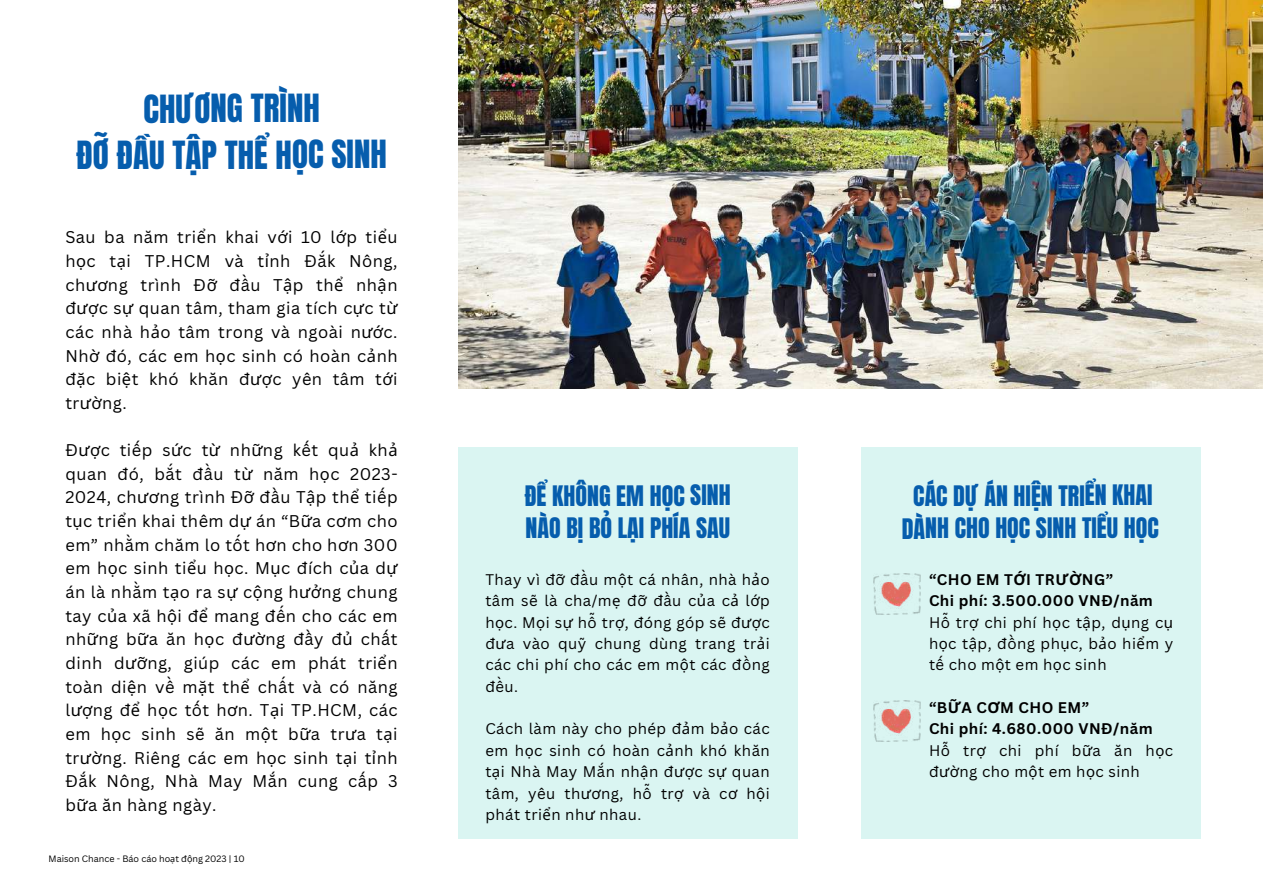
<style>
.page{position:relative;width:1263px;height:894px;background:#fff}
.page>*{position:absolute;margin:0;border:0;box-sizing:border-box;transform-origin:0 0}
.t1{font:33px/46px "Anton";letter-spacing:-.005em;color:#065dad;text-align:center}
.t2{font:24px/32.5px "Anton";letter-spacing:-.005em;color:#065dad}
.t3{font:16.5px/23.7px "Canva Sans";letter-spacing:.03em;color:#000;text-align:justify}
.t4{font:15px/21.3px "Canva Sans";letter-spacing:.03em;color:#000;text-align:justify}
.t5{font:700 15px/21.3px "Canva Sans";letter-spacing:.03em;color:#000}
.t6{font:9px "Canva Sans";color:#000}
.s1{font-family:"Noto Sans"}
.s2{font-weight:700}
.s3{font-family:"Noto Sans";font-weight:700}
.s4{font-weight:400}
.s5{font-family:"Noto Sans";font-weight:400}
</style>
<div class="page">
<div style="left:861px;top:446px;width:340px;height:392px;background:#daf5f2"></div>
<img style="left:458px;top:0;width:805px;height:388px">
<div style="left:458px;top:446px;width:340px;height:392px;background:#daf5f2"></div>
<img style="left:873px;top:573px;width:47px;height:41px">
<img style="left:873px;top:700px;width:47px;height:40px">
<h1 class="t1" style="left:77px;top:86px;width:312px">CHƯƠNG TRÌNH<br>ĐỠ ĐẦU TẬP THỂ HỌC SINH</h1>
<p class="t3" style="left:65px;top:225px;width:334px">Sau ba năm tri<span class="s1">ể</span>n khai v<span class="s1">ớ</span>i 10 l<span class="s1">ớ</span>p ti<span class="s1">ể</span>u h<span class="s1">ọ</span>c t<span class="s1">ạ</span>i TP.HCM và t<span class="s1">ỉ</span>nh Đắk Nông, ch<span class="s1">ươ</span>ng trình Đ<span class="s1">ỡ</span> đầu T<span class="s1">ậ</span>p th<span class="s1">ể</span> nh<span class="s1">ậ</span>n đ<span class="s1">ượ</span>c s<span class="s1">ự</span> quan tâm, tham gia tích c<span class="s1">ự</span>c t<span class="s1">ừ </span>các nhà h<span class="s1">ả</span>o tâm trong và ngoài n<span class="s1">ướ</span>c.<br>Nh<span class="s1">ờ</span> đó, các em h<span class="s1">ọ</span>c sinh có hoàn c<span class="s1">ả</span>nh đ<span class="s1">ặ</span>c bi<span class="s1">ệ</span>t khó khăn đ<span class="s1">ượ</span>c yên tâm t<span class="s1">ớ</span>i tr<span class="s1">ườ</span>ng.</p>
<p class="t3" style="left:65px;top:438px;width:334px">Đ<span class="s1">ượ</span>c tiếp s<span class="s1">ứ</span>c t<span class="s1">ừ</span> nh<span class="s1">ữ</span>ng kết qu<span class="s1">ả</span> kh<span class="s1">ả </span>quan đó, bắt đầu t<span class="s1">ừ</span> năm h<span class="s1">ọ</span>c 2023- 2024, ch<span class="s1">ươ</span>ng trình Đ<span class="s1">ỡ</span> đầu T<span class="s1">ậ</span>p th<span class="s1">ể</span> tiếp t<span class="s1">ụ</span>c tri<span class="s1">ể</span>n khai thêm d<span class="s1">ự</span> án “B<span class="s1">ữ</span>a c<span class="s1">ơ</span>m cho em” nhằm chăm lo tốt h<span class="s1">ơ</span>n cho h<span class="s1">ơ</span>n 300 em h<span class="s1">ọ</span>c sinh ti<span class="s1">ể</span>u h<span class="s1">ọ</span>c. M<span class="s1">ụ</span>c đích c<span class="s1">ủ</span>a d<span class="s1">ự </span>án là nhằm t<span class="s1">ạ</span>o ra s<span class="s1">ự</span> c<span class="s1">ộ</span>ng h<span class="s1">ưở</span>ng chung tay c<span class="s1">ủ</span>a xã h<span class="s1">ộ</span>i đ<span class="s1">ể</span> mang đến cho các em nh<span class="s1">ữ</span>ng b<span class="s1">ữ</span>a ăn h<span class="s1">ọ</span>c đ<span class="s1">ườ</span>ng đầy đ<span class="s1">ủ</span> chất dinh d<span class="s1">ưỡ</span>ng, giúp các em phát tri<span class="s1">ể</span>n toàn di<span class="s1">ệ</span>n về m<span class="s1">ặ</span>t th<span class="s1">ể</span> chất và có năng l<span class="s1">ượ</span>ng đ<span class="s1">ể</span> h<span class="s1">ọ</span>c tốt h<span class="s1">ơ</span>n. T<span class="s1">ạ</span>i TP.HCM, các em h<span class="s1">ọ</span>c sinh sẽ ăn m<span class="s1">ộ</span>t b<span class="s1">ữ</span>a tr<span class="s1">ư</span>a t<span class="s1">ạ</span>i tr<span class="s1">ườ</span>ng. Riêng các em h<span class="s1">ọ</span>c sinh t<span class="s1">ạ</span>i t<span class="s1">ỉ</span>nh Đắk Nông, Nhà May Mắn cung cấp 3 b<span class="s1">ữ</span>a ăn hàng ngày.</p>
<p class="t6" style="left:49px;top:852px;width:198px">Maison Chance - Báo cáo ho<span class="s1">ạ</span>t đ<span class="s1">ộ</span>ng 2023 | 10</p>
<h2 class="t2" style="left:525px;top:479px;width:208px">ĐỂ KHÔNG EM HỌC SINH<br>NÀO BỊ BỎ LẠI PHÍA SAU</h2>
<p class="t4" style="left:485px;top:568px;width:286px">Thay vì đ<span class="s1">ỡ</span> đầu m<span class="s1">ộ</span>t cá nhân, nhà h<span class="s1">ả</span>o tâm sẽ là cha/m<span class="s1">ẹ</span> đ<span class="s1">ỡ</span> đầu c<span class="s1">ủ</span>a c<span class="s1">ả</span> l<span class="s1">ớ</span>p h<span class="s1">ọ</span>c. M<span class="s1">ọ</span>i s<span class="s1">ự</span> hỗ tr<span class="s1">ợ</span>, đóng góp sẽ đ<span class="s1">ượ</span>c đ<span class="s1">ư</span>a vào quỹ chung dùng trang tr<span class="s1">ả</span>i các chi phí cho các em m<span class="s1">ộ</span>t các đồng đều.</p>
<p class="t4" style="left:485px;top:717px;width:286px">Cách làm này cho phép đ<span class="s1">ả</span>m b<span class="s1">ả</span>o các em h<span class="s1">ọ</span>c sinh có hoàn c<span class="s1">ả</span>nh khó khăn t<span class="s1">ạ</span>i Nhà May Mắn nh<span class="s1">ậ</span>n đ<span class="s1">ượ</span>c s<span class="s1">ự</span> quan tâm, yêu th<span class="s1">ươ</span>ng, hỗ tr<span class="s1">ợ</span> và c<span class="s1">ơ</span> h<span class="s1">ộ</span>i phát tri<span class="s1">ể</span>n nh<span class="s1">ư</span> nhau.</p>
<h2 class="t2" style="left:902px;top:479px;width:259px;text-align:center">CÁC DỰ ÁN HIỆN TRIỂN KHAI<br>DÀNH CHO HỌC SINH TIỂU HỌC</h2>
<p class="t4" style="left:929px;top:568px;width:246px;text-align:left"><span class="s2">“CHO EM T</span><span class="s3">Ớ</span><span class="s2">I TR</span><span class="s3">ƯỜ</span><span class="s2">NG”<br>Chi phí: 3.500.000 VNĐ/năm<br></span>Hỗ tr<span class="s1">ợ</span> chi phí h<span class="s1">ọ</span>c t<span class="s1">ậ</span>p, d<span class="s1">ụ</span>ng c<span class="s1">ụ </span>h<span class="s1">ọ</span>c t<span class="s1">ậ</span>p, đồng ph<span class="s1">ụ</span>c, b<span class="s1">ả</span>o hi<span class="s1">ể</span>m y tế cho m<span class="s1">ộ</span>t em h<span class="s1">ọ</span>c sinh</p>
<p class="t5" style="left:929px;top:696px;width:246px">“B<span class="s1">Ữ</span>A C<span class="s1">Ơ</span>M CHO EM”<br>Chi phí: 4.680.000 VNĐ/năm<br><span class="s4">Hỗ tr</span><span class="s5">ợ</span> <span class="s4">chi phí b</span><span class="s5">ữ</span><span class="s4">a ăn h</span><span class="s5">ọ</span><span class="s4">c đ</span><span class="s5">ườ</span><span class="s4">ng cho m</span><span class="s5">ộ</span><span class="s4">t em h</span><span class="s5">ọ</span><span class="s4">c sinh</span></p>
</div>
